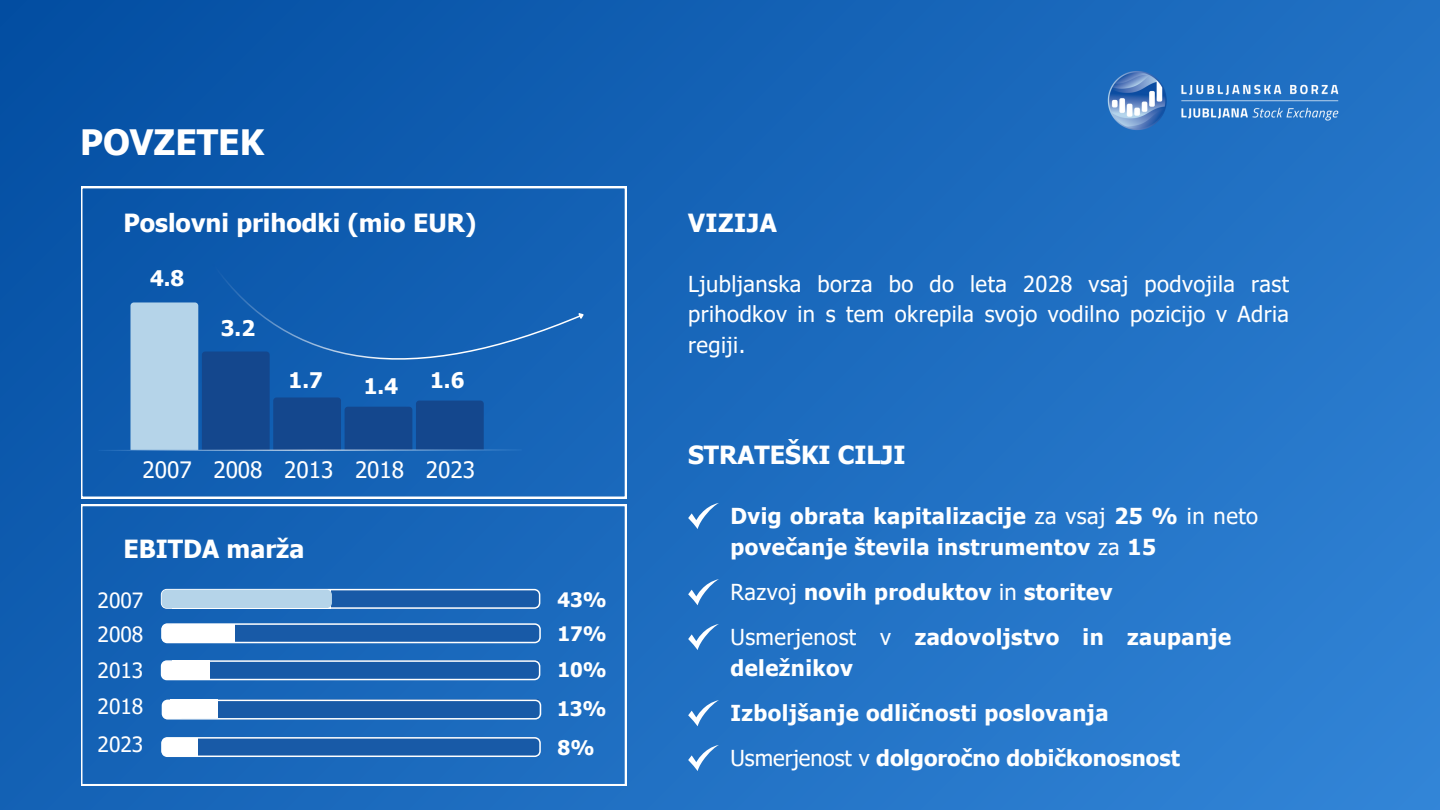
<style>
.page{position:relative;width:1440px;height:810px;background:#fff}
.page>*{position:absolute;margin:0;border:0;box-sizing:border-box;transform-origin:0 0}
.t1{font:700 35px "Tahoma";color:#fff}
.t2{font:700 25px "Tahoma";color:#fff}
.t3{font:22.6px "Tahoma";color:#fff}
.t4{font:700 22px/30.8px "Tahoma";letter-spacing:.02em;color:#fff}
.t5{font:22px/30.8px "Tahoma";letter-spacing:.02em;color:#fff;text-align:justify}
.t6{font:700 22px "Tahoma";color:#fff}
.t7{font:700 21.5px "Tahoma";color:#fff}
.t8{font:21px "Tahoma";color:#fff}
.t9{font:700 20.1px "Tahoma";color:#fff}
.t10{font:700 20px "Tahoma";color:#fff}
.t11{font:700 19.9px "Tahoma";color:#fff}
.s1{font-weight:400}
</style>
<div class="page">
<div style="left:0;top:0;width:1440px;height:810px;background:linear-gradient(to right,#0d56a7,#2a7ccf)"></div>
<svg style="left:81px;top:187px;width:545px;height:311px;background:#1762b3"></svg>
<svg style="left:81px;top:505px;width:545px;height:280px;background:#1c69ba"></svg>
<img style="left:1087px;top:55px;width:272px;height:90px">
<svg style="left:98px;top:302px;width:424px;height:149px;background:#4076b3"></svg>
<svg style="left:161px;top:589px;width:379px;height:20px;background:#477cb9"></svg>
<svg style="left:161px;top:590px;width:23px;height:18px"></svg>
<svg style="left:161px;top:623px;width:380px;height:20px"></svg>
<div style="left:162px;top:624px;width:22px;height:19px;background:#fff;border-radius:5px"></div>
<svg style="left:161px;top:660px;width:379px;height:20px;background:#477bb8"></svg>
<div style="left:161px;top:661px;width:23px;height:19px;background:#fff;border-radius:5px"></div>
<svg style="left:162px;top:700px;width:379px;height:20px"></svg>
<div style="left:162px;top:700px;width:23px;height:19px;background:#fff;border-radius:5px"></div>
<svg style="left:161px;top:737px;width:380px;height:20px;background:#4479b7"></svg>
<div style="left:162px;top:738px;width:22px;height:18px;background:#fff;border-radius:5px"></div>
<svg style="left:688px;top:624px;width:31px;height:26px"></svg>
<svg style="left:688px;top:579px;width:31px;height:26px"></svg>
<svg style="left:688px;top:503px;width:31px;height:26px"></svg>
<svg style="left:688px;top:700px;width:31px;height:26px"></svg>
<svg style="left:688px;top:745px;width:31px;height:26px"></svg>
<svg style="left:200px;top:262px;width:385px;height:127px;background:#135fb1"></svg>
<svg style="left:576px;top:312px;width:9px;height:10px"></svg>
<div style="left:162px;top:590px;width:170px;height:18px;background:#b5d4e9;border-radius:5px"></div>
<p class="t1" style="left:80px;top:120px;width:186px">POVZETEK</p>
<p class="t2" style="left:123px;top:207px;width:355px">Poslovni prihodki (mio EUR)</p>
<h4 class="t7" style="left:150px;top:264px;width:36px">4.8</h4>
<h4 class="t7" style="left:221px;top:314px;width:36px">3.2</h4>
<h5 class="t7" style="left:289px;top:367px;width:36px">1.7</h5>
<h5 class="t7" style="left:364px;top:373px;width:36px">1.4</h5>
<h5 class="t7" style="left:430px;top:367px;width:36px">1.6</h5>
<p class="t3" style="left:143px;top:455px;width:51px">2007</p>
<h4 class="t3" style="left:213px;top:455px;width:51px">2008</h4>
<h5 class="t3" style="left:284px;top:455px;width:51px">2013</h5>
<h5 class="t3" style="left:355px;top:455px;width:51px">2018</h5>
<p class="t3" style="left:426px;top:455px;width:51px">2023</p>
<h3 class="t2" style="left:123px;top:533px;width:183px">EBITDA marža</h3>
<p class="t8" style="left:98px;top:587px;width:47px">2007</p>
<p class="t8" style="left:98px;top:621px;width:47px">2008</p>
<h4 class="t8" style="left:98px;top:657px;width:47px">2013</h4>
<h4 class="t8" style="left:98px;top:693px;width:47px">2018</h4>
<p class="t8" style="left:98px;top:731px;width:47px">2023</p>
<p class="t11" style="left:557px;top:587px;width:51px">43%</p>
<p class="t11" style="left:557px;top:621px;width:51px">17%</p>
<p class="t11" style="left:557px;top:657px;width:51px">10%</p>
<p class="t10" style="left:557px;top:696px;width:51px">13%</p>
<p class="t9" style="left:558px;top:735px;width:38px">8%</p>
<h2 class="t2" style="left:688px;top:207px;width:90px">VIZIJA</h2>
<h3 class="t5" style="left:688px;top:267px;width:602px">Ljubljanska borza bo do leta 2028 vsaj podvojila rast prihodkov in s tem okrepila svojo vodilno pozicijo v Adria regiji.</h3>
<p class="t2" style="left:688px;top:439px;width:219px">STRATEŠKI CILJI</p>
<p class="t4" style="left:731px;top:500px;width:529px">Dvig obrata kapitalizacije <span class="s1">za vsaj</span> 25 % <span class="s1">in neto </span>povečanje števila instrumentov <span class="s1">za</span> 15</p>
<p class="t4" style="left:731px;top:576px;width:383px"><span class="s1">Razvoj</span> novih produktov <span class="s1">in</span> storitev</p>
<p class="t4" style="left:731px;top:621px;width:502px"><span class="s1">Usmerjenost v</span> zadovoljstvo in zaupanje deležnikov</p>
<p class="t4" style="left:731px;top:697px;width:379px">Izboljšanje odličnosti poslovanja</p>
<p class="t6" style="left:731px;top:744px;width:451px"><span class="s1">Usmerjenost v</span> dolgoročno dobičkonosnost</p>
</div>
